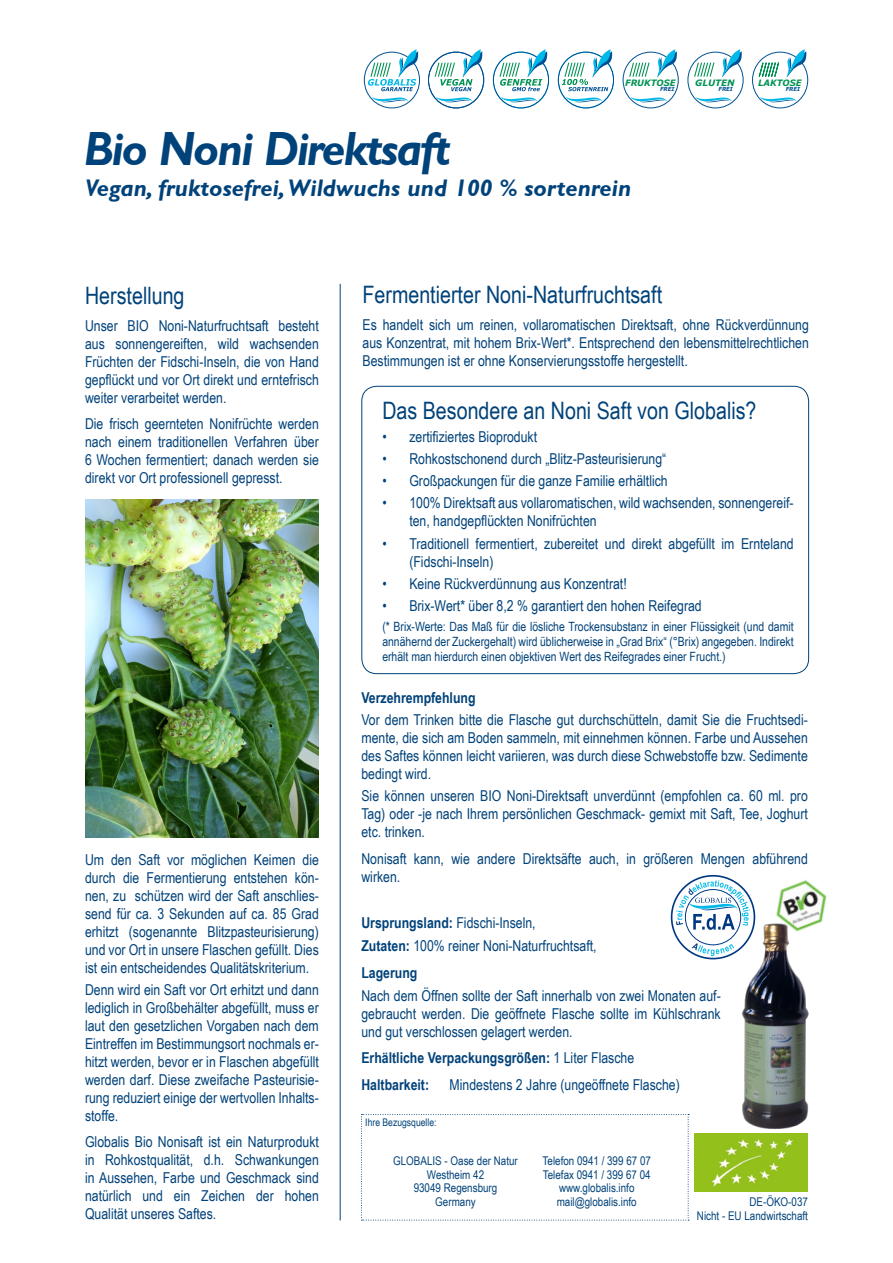
<style>
.page{position:relative;width:893px;height:1263px;background:#fff}
.page>*{position:absolute;margin:0;border:0;box-sizing:border-box;transform-origin:0 0}
.t1{font:italic 700 48px "Gill Sans";letter-spacing:-.04em;color:#00427a}
.t2{font:24px "Arial Narrow";color:#00427a}
.t3{font:italic 700 24px "Gill Sans";color:#00427a}
.t4{font:15px/18px "Arial Narrow";color:#00427a;text-align:justify}
.t5{font:700 15px "Arial Narrow";color:#00427a}
.t6{font:12.75px/15.3px "Arial Narrow";color:#00427a;text-align:justify}
.t7{font:12px "Arial Narrow";color:#00427a}
.t8{font:10.5px "Arial Narrow";color:#00427a}
.t9{font:italic 700 8.85px "Verdana";color:#009252;scale:.96 1}
.t10{font:italic 700 8.85px "Verdana";color:#009252}
.t11{font:italic 700 5.7px "Verdana";color:#005193;scale:.96 1}
.s1{font-weight:700}
.s2{font-weight:400}
</style>
<div class="page">
<svg style="left:361px;top:1114px;width:328px;height:107px"></svg>
<div style="left:671px;top:875px;width:84px;height:84px;border:2px solid #003882;border-radius:50%"></div>
<svg style="left:692px;top:943px;width:42px;height:13px"></svg>
<svg style="left:676px;top:880px;width:74px;height:50px"></svg>
<div style="left:685px;top:889px;width:56px;height:56px;border:1px solid #003882;border-radius:50%"></div>
<hr style="left:340px;top:284px;width:1px;height:936px;background:#00427a">
<div style="left:361px;top:386px;width:448px;height:288px;border:1px solid #00427a;border-radius:15px"></div>
<img style="left:85px;top:500px;width:234px;height:338px">
<img style="left:735px;top:918px;width:74px;height:211px">
<img style="left:775px;top:880px;width:52px;height:55px">
<img style="left:695px;top:1134px;width:112px;height:58px">
<svg style="left:364px;top:52px;width:55px;height:56px"></svg>
<svg style="left:368px;top:49px;width:52px;height:42px"></svg>
<svg style="left:372px;top:97px;width:36px;height:5px"></svg>
<svg style="left:499px;top:49px;width:50px;height:42px"></svg>
<svg style="left:501px;top:97px;width:36px;height:5px"></svg>
<div style="left:687px;top:52px;width:56px;height:56px;border:1px solid #005193;border-radius:50%"></div>
<svg style="left:693px;top:61px;width:22px;height:16px"></svg>
<svg style="left:722px;top:49px;width:21px;height:29px"></svg>
<svg style="left:695px;top:97px;width:37px;height:5px"></svg>
<div style="left:752px;top:52px;width:56px;height:56px;border:1px solid #005193;border-radius:50%"></div>
<svg style="left:758px;top:61px;width:22px;height:16px"></svg>
<svg style="left:786px;top:49px;width:22px;height:29px"></svg>
<svg style="left:760px;top:97px;width:36px;height:5px"></svg>
<svg style="left:562px;top:49px;width:52px;height:42px"></svg>
<svg style="left:566px;top:97px;width:36px;height:5px"></svg>
<svg style="left:434px;top:49px;width:50px;height:42px"></svg>
<svg style="left:436px;top:97px;width:36px;height:5px"></svg>
<div style="left:623px;top:52px;width:56px;height:56px;border:1px solid #005193;border-radius:50%"></div>
<svg style="left:628px;top:61px;width:22px;height:16px"></svg>
<svg style="left:657px;top:49px;width:22px;height:29px"></svg>
<svg style="left:631px;top:97px;width:36px;height:5px"></svg>
<p class="t1" style="left:84px;top:121px;width:368px">Bio Noni Direktsaft</p>
<p class="t9" style="left:625px;top:77px;width:54px">FRUKTOSE</p>
<p class="t11" style="left:660px;top:85px;width:16px">FREI</p>
<p class="t3" style="left:85px;top:174px;width:548px">Vegan, fruktosefrei, Wildwuchs und 100 % sortenrein</p>
<p class="t10" style="left:695px;top:77px;width:41px">GLUTEN</p>
<p class="t11" style="left:718px;top:85px;width:16px">FREI</p>
<p class="t9" style="left:758px;top:77px;width:47px">LAKTOSE</p>
<p class="t11" style="left:786px;top:85px;width:16px">FREI</p>
<p class="t2" style="left:85px;top:278px;width:101px">Herstellung</p>
<p class="t4" style="left:85px;top:316px;width:235px">Unser BIO Noni-Naturfruchtsaft besteht aus sonnengereiften, wild wachsenden Früchten der Fidschi-Inseln, die von Hand gepflückt und vor Ort direkt und erntefrisch weiter verarbeitet werden.</p>
<p class="t4" style="left:85px;top:414px;width:235px">Die frisch geernteten Nonifrüchte werden nach einem traditionellen Verfahren über 6 Wochen fermentiert; danach werden sie direkt vor Ort professionell gepresst.</p>
<p class="t4" style="left:85px;top:850px;width:235px">Um den Saft vor möglichen Keimen die durch die Fermentierung entstehen kön&shy;nen, zu schützen wird der Saft anschlies&shy;send für ca. 3 Sekunden auf ca. 85 Grad erhitzt (sogenannte Blitzpasteurisierung) und vor Ort in unsere Flaschen gefüllt. Dies ist ein entscheidendes Qualitätskriterium.</p>
<p class="t4" style="left:85px;top:980px;width:235px">Denn wird ein Saft vor Ort erhitzt und dann lediglich in Großbehälter abgefüllt, muss er laut den gesetzlichen Vorgaben nach dem Eintreffen im Bestimmungsort nochmals er&shy;hitzt werden, bevor er in Flaschen abgefüllt werden darf. Diese zweifache Pasteurisie&shy;rung reduziert einige der wertvollen Inhalts&shy;stoffe.</p>
<p class="t4" style="left:85px;top:1132px;width:235px">Globalis Bio Nonisaft ist ein Naturprodukt in Rohkostqualität, d.h. Schwankungen in Aussehen, Farbe und Geschmack sind natürlich und ein Zeichen der hohen Qualität unseres Saftes.</p>
<p class="t2" style="left:362px;top:277px;width:301px">Fermentierter Noni-Naturfruchtsaft</p>
<p class="t4" style="left:362px;top:315px;width:448px">Es handelt sich um reinen, vollaromatischen Direktsaft, ohne Rückverdünnung aus Konzentrat, mit hohem Brix-Wert*. Entsprechend den lebensmittelrechtlichen Bestimmungen ist er ohne Konservierungsstoffe hergestellt.</p>
<p class="t2" style="left:382px;top:393px;width:376px">Das Besondere an Noni Saft von Globalis?</p>
<p class="t4" style="left:382px;top:427px;width:156px">• zertifiziertes Bioprodukt</p>
<p class="t4" style="left:382px;top:449px;width:286px">• Rohkostschonend durch „Blitz-Pasteurisierung“</p>
<p class="t4" style="left:382px;top:471px;width:287px">• Großpackungen für die ganze Familie erhältlich</p>
<p class="t4" style="left:409px;top:493px;width:386px;text-indent:-27px">• 100% Direktsaft aus vollaromatischen, wild wachsenden, sonnengereif&shy;ten, handgepflückten Nonifrüchten</p>
<p class="t4" style="left:409px;top:534px;width:386px;text-indent:-27px">• Traditionell fermentiert, zubereitet und direkt abgefüllt im Ernteland (Fidschi-Inseln)</p>
<p class="t4" style="left:382px;top:574px;width:246px">• Keine Rückverdünnung aus Konzentrat!</p>
<p class="t4" style="left:382px;top:596px;width:321px">• Brix-Wert* über 8,2 % garantiert den hohen Reifegrad</p>
<p class="t6" style="left:382px;top:618px;width:413px">(* Brix-Werte: Das Maß für die lösliche Trockensubstanz in einer Flüssigkeit (und damit annähernd der Zuckergehalt) wird üblicherweise in „Grad Brix“ (°Brix) angegeben. Indirekt erhält man hierdurch einen objektiven Wert des Reifegrades einer Frucht.)</p>
<p class="t5" style="left:361px;top:686px;width:116px">Verzehrempfehlung</p>
<p class="t4" style="left:361px;top:710px;width:448px">Vor dem Trinken bitte die Flasche gut durchschütteln, damit Sie die Fruchtsedi&shy;mente, die sich am Boden sammeln, mit einnehmen können. Farbe und Aussehen des Saftes können leicht variieren, was durch diese Schwebstoffe bzw. Sedimente bedingt wird.</p>
<p class="t4" style="left:361px;top:787px;width:448px">Sie können unseren BIO Noni-Direktsaft unverdünnt (empfohlen ca. 60 ml. pro Tag) oder -je nach Ihrem persönlichen Geschmack- gemixt mit Saft, Tee, Joghurt etc. trinken.</p>
<p class="t4" style="left:361px;top:849px;width:448px">Nonisaft kann, wie andere Direktsäfte auch, in größeren Mengen abführend wirken.</p>
<p class="t4" style="left:361px;top:913px;width:176px"><span class="s1">Ursprungsland:</span> Fidschi-Inseln,</p>
<p class="t4" style="left:361px;top:936px;width:237px"><span class="s1">Zutaten:</span> 100% reiner Noni-Naturfruchtsaft,</p>
<p class="t5" style="left:361px;top:962px;width:58px">Lagerung</p>
<p class="t4" style="left:361px;top:986px;width:361px">Nach dem Öffnen sollte der Saft innerhalb von zwei Monaten auf&shy;gebraucht werden. Die geöffnete Flasche sollte im Kühlschrank und gut verschlossen gelagert werden.</p>
<p class="t5" style="left:361px;top:1046px;width:274px">Erhältliche Verpackungsgrößen: <span class="s2">1 Liter Flasche</span></p>
<p class="t5" style="left:361px;top:1073px;width:69px">Haltbarkeit:</p>
<p class="t4" style="left:450px;top:1075px;width:232px">Mindestens 2 Jahre (ungeöffnete Flasche)</p>
<p class="t8" style="left:365px;top:1115px;width:73px">Ihre Bezugsquelle:</p>
<p class="t7" style="left:393px;top:1152px;width:126px">GLOBALIS - Oase der Natur</p>
<p class="t7" style="left:427px;top:1166px;width:59px">Westheim 42</p>
<p class="t7" style="left:414px;top:1179px;width:85px">93049 Regensburg</p>
<p class="t7" style="left:435px;top:1193px;width:42px">Germany</p>
<p class="t7" style="left:543px;top:1152px;width:110px">Telefon 0941 / 399 67 07</p>
<p class="t7" style="left:543px;top:1166px;width:109px">Telefax 0941 / 399 67 04</p>
<p class="t7" style="left:559px;top:1179px;width:77px">www.globalis.info</p>
<p class="t7" style="left:557px;top:1193px;width:81px">mail@globalis.info</p>
<p class="t7" style="left:749px;top:1193px;width:60px">DE-ÖKO-037</p>
<p class="t7" style="left:697px;top:1206px;width:113px">Nicht - EU Landwirtschaft</p>
</div>
